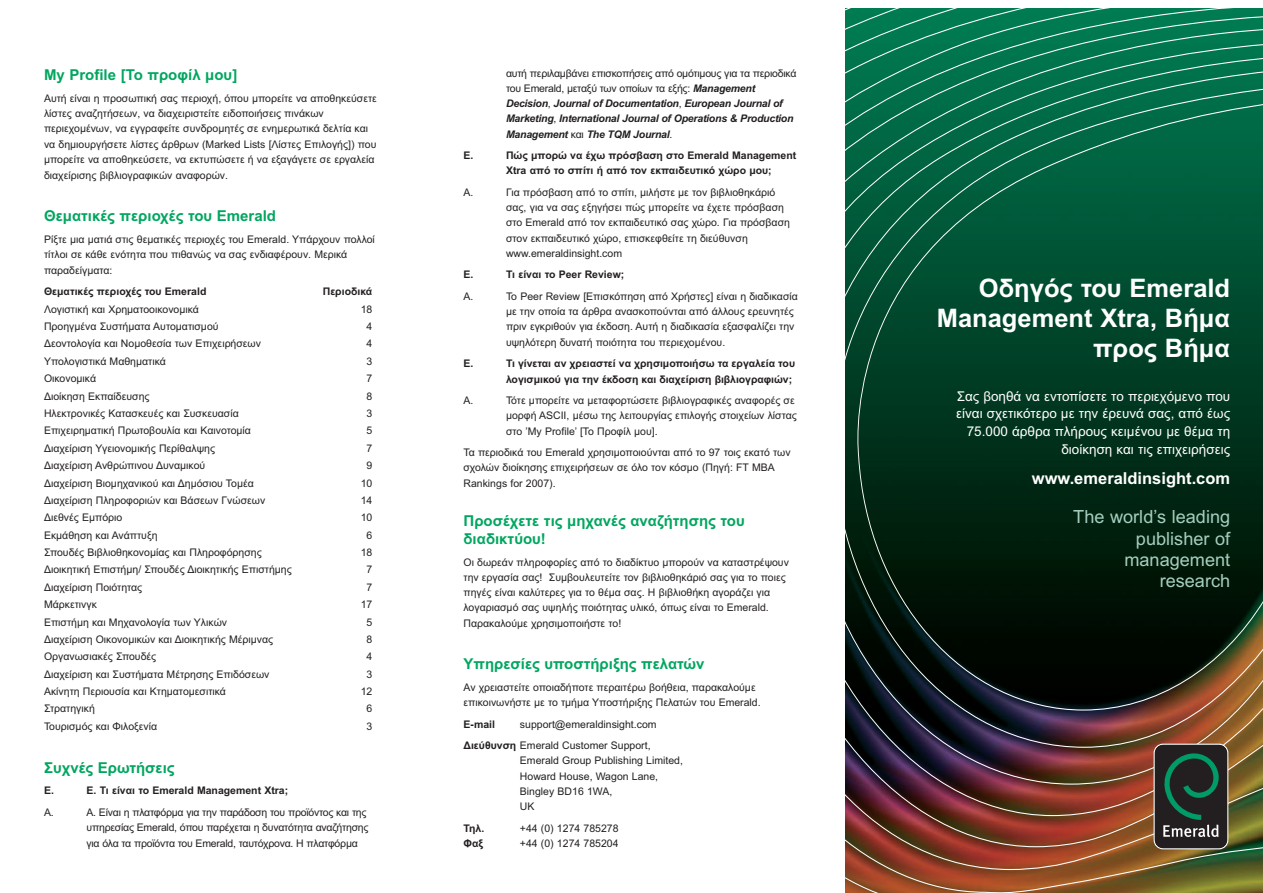
<style>
.page{position:relative;width:1263px;height:893px;background:#fff}
.page>*{position:absolute;margin:0;border:0;box-sizing:border-box;transform-origin:0 0}
.t1{font:700 25.5px/30px "Arial";color:#fff;text-align:right}
.t2{font:18.15px/21.3px "Arial";color:#a5cebe;text-align:right}
.t3{font:700 16.5px "Arial";color:#fff}
.t4{font:700 15px/18.1px "Arial";color:#00a65f}
.t5{font:13.5px/17.7px "Arial";color:#fff;text-align:right}
.t6{font:10.5px/15.1px "Arial";color:#231f20}
.t7{font:700 10.5px/15.1px "Arial";color:#231f20}
.t8{font:italic 700 10.5px/15.1px "Arial";letter-spacing:-.02em;color:#231f20}
.t9{font:10.5px/15.3px "Arial";letter-spacing:-.02em;color:#231f20}
.s1{font-weight:400;font-style:normal}
.s2{font-weight:700}
</style>
<div class="page">
<img style="left:845px;top:184px;width:418px;height:709px">
<div style="left:845px;top:132px;width:418px;height:52px;background:#006542"></div>
<svg style="left:845px;top:8px;width:418px;height:124px;background:#0e7452"></svg>
<svg style="left:845px;top:8px;width:394px;height:93px;background:#107e58"></svg>
<div style="left:1153px;top:744px;width:75px;height:105px;border:2px solid #fff;border-radius:8px"></div>
<div style="left:1155px;top:745px;width:72px;height:103px;background:#231f20;border-radius:8px"></div>
<svg style="left:1163px;top:753px;width:56px;height:84px"></svg>
<h3 class="t4" style="left:44px;top:66px;width:195px">My Profile [Το προφίλ µου]</h3>
<p class="t6" style="left:44px;top:90px;width:334px">Αυτή είναι η προσωπική σας περιοχή, όπου µπορείτε να αποθηκεύσετε λίστες αναζητήσεων, να διαχειριστείτε ειδοποιήσεις πινάκων περιεχοµένων, να εγγραφείτε συνδροµητές σε ενηµερωτικά δελτία και να δηµιουργήσετε λίστες άρθρων (Marked Lists [Λίστες Επιλογής]) που µπορείτε να αποθηκεύσετε, να εκτυπώσετε ή να εξαγάγετε σε εργαλεία διαχείρισης βιβλιογραφικών αναφορών.</p>
<h3 class="t4" style="left:44px;top:207px;width:233px">Θεµατικές περιοχές του Emerald</h3>
<p class="t6" style="left:44px;top:232px;width:332px">Ρίξτε µια µατιά στις θεµατικές περιοχές του Emerald. Υπάρχουν πολλοί τίτλοι σε κάθε ενότητα που πιθανώς να σας ενδιαφέρουν. Μερικά παραδείγµατα:</p>
<p class="t7" style="left:44px;top:284px;width:164px">Θεµατικές περιοχές του Emerald</p>
<p class="t7" style="left:323px;top:284px;width:51px">Περιοδικά</p>
<p class="t6" style="left:44px;top:302px;width:156px">Λογιστική και Χρηµατοοικονοµικά</p>
<p class="t6" style="left:361px;top:302px;width:13px">18</p>
<p class="t6" style="left:44px;top:319px;width:176px">Προηγµένα Συστήµατα Αυτοµατισµού</p>
<p class="t6" style="left:367px;top:319px;width:7px">4</p>
<p class="t6" style="left:44px;top:336px;width:219px">∆εοντολογία και Νοµοθεσία των Επιχειρήσεων</p>
<p class="t6" style="left:367px;top:336px;width:7px">4</p>
<p class="t6" style="left:44px;top:354px;width:123px">Υπολογιστικά Μαθηµατικά</p>
<p class="t6" style="left:367px;top:354px;width:7px">3</p>
<p class="t6" style="left:44px;top:371px;width:54px">Οικονοµικά</p>
<p class="t6" style="left:367px;top:371px;width:7px">7</p>
<p class="t6" style="left:44px;top:388px;width:107px">∆ιοίκηση Εκπαίδευσης</p>
<p class="t6" style="left:367px;top:388px;width:7px">8</p>
<p class="t6" style="left:44px;top:406px;width:196px">Ηλεκτρονικές Κατασκευές και Συσκευασία</p>
<p class="t6" style="left:367px;top:406px;width:7px">3</p>
<p class="t6" style="left:44px;top:423px;width:208px">Επιχειρηµατική Πρωτοβουλία και Καινοτοµία</p>
<p class="t6" style="left:367px;top:423px;width:7px">5</p>
<p class="t6" style="left:44px;top:441px;width:173px">∆ιαχείριση Υγειονοµικής Περίθαλψης</p>
<p class="t6" style="left:367px;top:441px;width:7px">7</p>
<p class="t6" style="left:44px;top:458px;width:163px">∆ιαχείριση Ανθρώπινου ∆υναµικού</p>
<p class="t6" style="left:367px;top:458px;width:7px">9</p>
<p class="t6" style="left:44px;top:475px;width:211px">∆ιαχείριση Βιοµηχανικού και ∆ηµόσιου Τοµέα</p>
<p class="t6" style="left:361px;top:475px;width:13px">10</p>
<p class="t6" style="left:44px;top:493px;width:223px">∆ιαχείριση Πληροφοριών και Βάσεων Γνώσεων</p>
<p class="t6" style="left:361px;top:493px;width:13px">14</p>
<p class="t6" style="left:44px;top:510px;width:80px">∆ιεθνές Εµπόριο</p>
<p class="t6" style="left:361px;top:510px;width:13px">10</p>
<p class="t6" style="left:44px;top:527px;width:115px">Εκµάθηση και Ανάπτυξη</p>
<p class="t6" style="left:367px;top:527px;width:7px">6</p>
<p class="t6" style="left:44px;top:545px;width:219px">Σπουδές Βιβλιοθηκονοµίας και Πληροφόρησης</p>
<p class="t6" style="left:361px;top:545px;width:13px">18</p>
<p class="t6" style="left:44px;top:562px;width:249px">∆ιοικητική Επιστήµη/ Σπουδές ∆ιοικητικής Επιστήµης</p>
<p class="t6" style="left:367px;top:562px;width:7px">7</p>
<p class="t6" style="left:44px;top:580px;width:100px">∆ιαχείριση Ποιότητας</p>
<p class="t6" style="left:367px;top:580px;width:7px">7</p>
<p class="t6" style="left:44px;top:597px;width:54px">Μάρκετινγκ</p>
<p class="t6" style="left:361px;top:597px;width:13px">17</p>
<p class="t6" style="left:44px;top:614px;width:185px">Επιστήµη και Μηχανολογία των Υλικών</p>
<p class="t6" style="left:367px;top:614px;width:7px">5</p>
<p class="t6" style="left:44px;top:632px;width:231px">∆ιαχείριση Οικονοµικών και ∆ιοικητικής Μέριµνας</p>
<p class="t6" style="left:367px;top:632px;width:7px">8</p>
<p class="t6" style="left:44px;top:649px;width:114px">Οργανωσιακές Σπουδές</p>
<p class="t6" style="left:367px;top:649px;width:7px">4</p>
<p class="t6" style="left:44px;top:666px;width:227px">∆ιαχείριση και Συστήµατα Μέτρησης Επιδόσεων</p>
<p class="t6" style="left:367px;top:666px;width:7px">3</p>
<p class="t6" style="left:44px;top:684px;width:184px">Ακίνητη Περιουσία και Κτηµατοµεσιτικά</p>
<p class="t6" style="left:361px;top:684px;width:13px">12</p>
<p class="t6" style="left:44px;top:701px;width:52px">Στρατηγική</p>
<p class="t6" style="left:367px;top:701px;width:7px">6</p>
<p class="t6" style="left:44px;top:719px;width:115px">Τουρισµός και Φιλοξενία</p>
<p class="t6" style="left:367px;top:719px;width:7px">3</p>
<h3 class="t4" style="left:44px;top:758px;width:132px">Συχνές Ερωτήσεις</h3>
<p class="t7" style="left:44px;top:783px;width:11px">Ε.</p>
<p class="t7" style="left:87px;top:783px;width:203px">Ε. Τι είναι το Emerald Management Xtra;</p>
<p class="t6" style="left:44px;top:805px;width:11px">A.</p>
<p class="t9" style="left:87px;top:805px;width:284px">Α. Είναι η πλατφόρµα για την παράδοση του προϊόντος και της υπηρεσίας Emerald, όπου παρέχεται η δυνατότητα αναζήτησης για όλα τα προϊόντα του Emerald, ταυτόχρονα. Η πλατφόρµα</p>
<p class="t8" style="left:506px;top:66px;width:292px"><span class="s1">αυτή περιλαµβάνει επισκοπήσεις από οµότιµους για τα περιοδικά του Emerald, µεταξύ των οποίων τα εξής:</span> Management Decision<span class="s1">,</span> Journal of Documentation<span class="s1">,</span> European Journal of Marketing<span class="s1">,</span> International Journal of Operations &amp; Production Management <span class="s1">και</span> The TQM Journal<span class="s1">.</span></p>
<p class="t7" style="left:463px;top:148px;width:11px">Ε.</p>
<p class="t7" style="left:506px;top:148px;width:292px">Πώς µπορώ να έχω πρόσβαση στο Emerald Management<br>Xtra από το σπίτι ή από τον εκπαιδευτικό χώρο µου;</p>
<p class="t6" style="left:463px;top:185px;width:11px">A.</p>
<p class="t6" style="left:506px;top:185px;width:285px">Για πρόσβαση από το σπίτι, µιλήστε µε τον βιβλιοθηκάριό σας, για να σας εξηγήσει πώς µπορείτε να έχετε πρόσβαση στο Emerald από τον εκπαιδευτικό σας χώρο. Για πρόσβαση στον εκπαιδευτικό χώρο, επισκεφθείτε τη διεύθυνση www.emeraldinsight.com</p>
<p class="t7" style="left:463px;top:267px;width:11px">Ε.</p>
<p class="t7" style="left:506px;top:267px;width:120px">Τι είναι το Peer Review;</p>
<p class="t6" style="left:463px;top:289px;width:11px">A.</p>
<p class="t6" style="left:506px;top:289px;width:293px">Το Peer Review [Επισκόπηση από Χρήστες] είναι η διαδικασία µε την οποία τα άρθρα ανασκοπούνται από άλλους ερευνητές πριν εγκριθούν για έκδοση. Αυτή η διαδικασία εξασφαλίζει την υψηλότερη δυνατή ποιότητα του περιεχοµένου.</p>
<p class="t7" style="left:463px;top:356px;width:11px">Ε.</p>
<p class="t7" style="left:506px;top:356px;width:291px">Τι γίνεται αν χρειαστεί να χρησιµοποιήσω τα εργαλεία του λογισµικού για την έκδοση και διαχείριση βιβλιογραφιών;</p>
<p class="t6" style="left:463px;top:393px;width:11px">A.</p>
<p class="t6" style="left:506px;top:393px;width:292px">Τότε µπορείτε να µεταφορτώσετε βιβλιογραφικές αναφορές σε µορφή ASCII, µέσω της λειτουργίας επιλογής στοιχείων λίστας στο ’My Profile’ [Το Προφίλ µου].</p>
<p class="t6" style="left:463px;top:445px;width:329px">Τα περιοδικά του Emerald χρησιµοποιούνται από το 97 τοις εκατό των σχολών διοίκησης επιχειρήσεων σε όλο τον κόσµο (Πηγή: FT MBA<br>Rankings for 2007).</p>
<h3 class="t4" style="left:463px;top:512px;width:283px">Προσέχετε τις µηχανές αναζήτησης του διαδικτύου!</h3>
<p class="t6" style="left:463px;top:555px;width:327px">Οι δωρεάν πληροφορίες από το διαδίκτυο µπορούν να καταστρέψουν την εργασία σας! Συµβουλευτείτε τον βιβλιοθηκάριό σας για το ποιες πηγές είναι καλύτερες για το θέµα σας. Η βιβλιοθήκη αγοράζει για λογαριασµό σας υψηλής ποιότητας υλικό, όπως είναι το Emerald.<br>Παρακαλούµε χρησιµοποιήστε το!</p>
<h3 class="t4" style="left:463px;top:655px;width:243px">Υπηρεσίες υποστήριξης πελατών</h3>
<p class="t6" style="left:463px;top:679px;width:299px">Αν χρειαστείτε οποιαδήποτε περαιτέρω βοήθεια, παρακαλούµε επικοινωνήστε µε το τµήµα Υποστήριξης Πελατών του Emerald.</p>
<p class="t7" style="left:463px;top:716px;width:33px">E-mail</p>
<p class="t6" style="left:463px;top:713px;width:195px;line-height:21.6px;text-indent:56px">support@emeraldinsight.com <span class="s2">∆ιεύθυνση</span> Emerald Customer Support,</p>
<p class="t6" style="left:520px;top:753px;width:165px">Emerald Group Publishing Limited,<br>Howard House, Wagon Lane,<br>Bingley BD16 1WA,<br>UK</p>
<p class="t7" style="left:463px;top:820px;width:22px">Τηλ.</p>
<p class="t6" style="left:520px;top:820px;width:100px">+44 (0) 1274 785278</p>
<p class="t7" style="left:463px;top:835px;width:21px">Φαξ</p>
<p class="t6" style="left:520px;top:835px;width:100px">+44 (0) 1274 785204</p>
<h1 class="t1" style="left:937px;top:273px;width:295px">Οδηγός του Emerald<br>Management Xtra, Βήµα προς Βήµα</h1>
<p class="t5" style="left:956px;top:387px;width:276px">Σας βοηθά να εντοπίσετε το περιεχόµενο που είναι σχετικότερο µε την έρευνά σας, από έως 75.000 άρθρα πλήρους κειµένου µε θέµα τη διοίκηση και τις επιχειρήσεις</p>
<h3 class="t3" style="left:1032px;top:469px;width:200px">www.emeraldinsight.com</h3>
<h2 class="t2" style="left:1073px;top:507px;width:158px">The world’s leading publisher of management research</h2>
</div>
